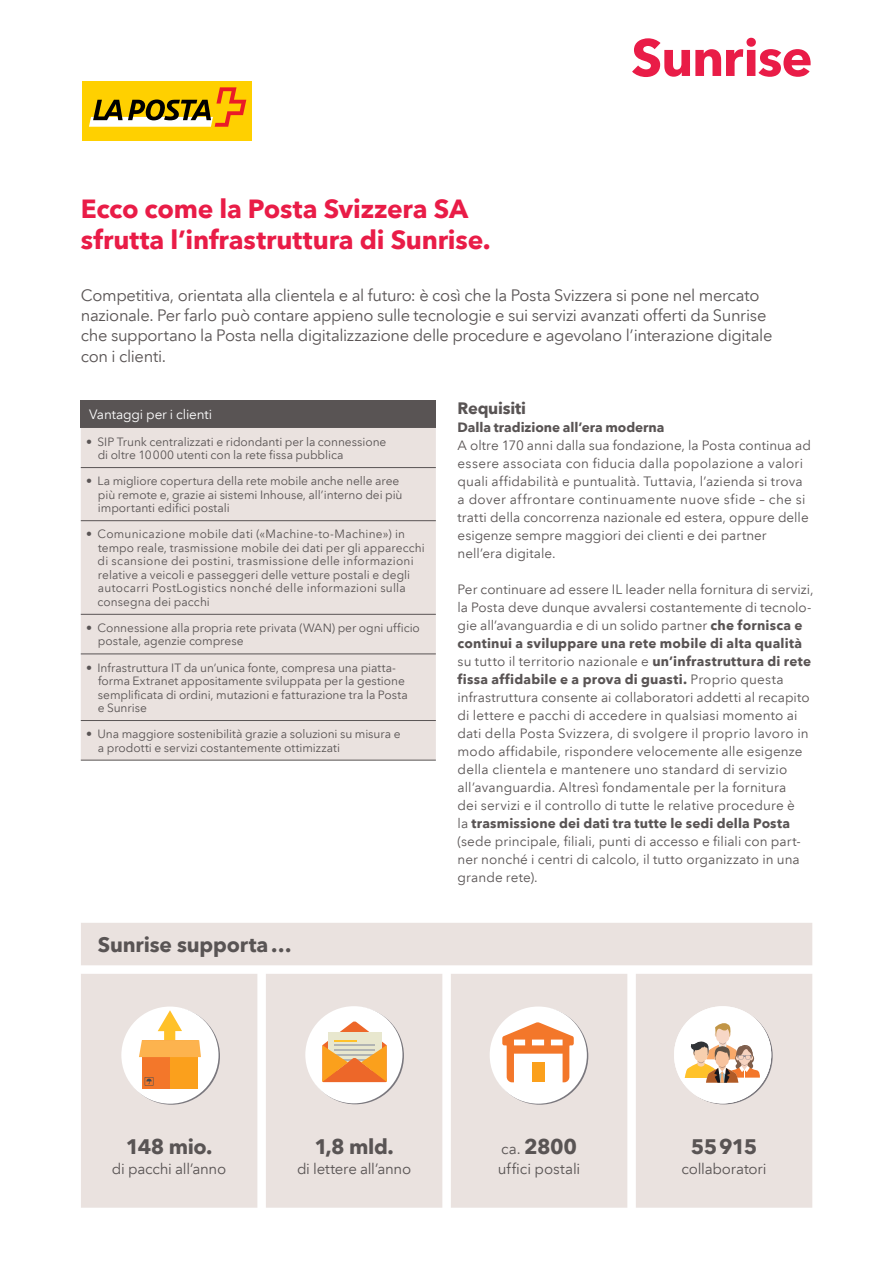
<style>
.page{position:relative;width:893px;height:1263px;background:#fff}
.page>*{position:absolute;margin:0;border:0;box-sizing:border-box;transform-origin:0 0}
.t1{font:700 26.25px/31.5px "Avenir Next LT Pro";letter-spacing:-.005em;color:#e91c47}
.t2{font:700 21px "Avenir Next LT Pro";letter-spacing:-.01em;color:#595454}
.t3{font:16.5px/20.2px "Avenir Next LT Pro";letter-spacing:-.02em;color:#595454}
.t4{font:700 16.5px "Avenir Next LT Pro";letter-spacing:-.01em;color:#595454}
.t5{font:15px "Avenir Next LT Pro";letter-spacing:-.015em;color:#595454}
.t6{font:13.5px/18px "Avenir Next LT Pro";letter-spacing:.005em;color:#595454}
.t7{font:700 13.5px "Avenir Next LT Pro";letter-spacing:-.005em;color:#595454}
.t8{font:13.5px "Avenir Next LT Pro";letter-spacing:-.01em;color:#fff}
.t9{font:12px/13.5px "Avenir Next LT Pro";color:#595454}
.t10{font:12px/13.5px "Avenir Next LT Pro";letter-spacing:.02em;color:#595454}
.s1{font-weight:700}
.s2{font-weight:400;font-size:15px}
</style>
<div class="page">
<svg style="left:632px;top:38px;width:179px;height:39px"></svg>
<svg style="left:81px;top:923px;width:731px;height:285px;background:#ebe3e1"></svg>
<div style="left:121px;top:1006px;width:98px;height:98px;background:#fff;border-radius:50%"></div>
<div style="left:142px;top:1040px;width:56px;height:49px;background:#fba01c"></div>
<div style="left:142px;top:1040px;width:28px;height:49px;background:#f3772a"></div>
<svg style="left:139px;top:1010px;width:62px;height:47px"></svg>
<svg style="left:145px;top:1077px;width:8px;height:9px"></svg>
<div style="left:674px;top:1006px;width:97px;height:97px;background:#fff;border-radius:50%"></div>
<svg style="left:685px;top:1015px;width:88px;height:89px"></svg>
<div style="left:490px;top:1006px;width:97px;height:98px;background:#fff;border-radius:50%"></div>
<svg style="left:502px;top:1022px;width:72px;height:60px"></svg>
<div style="left:532px;top:1062px;width:12px;height:19px;background:#fba01c"></div>
<svg style="left:307px;top:1007px;width:97px;height:97px"></svg>
<div style="left:305px;top:1006px;width:97px;height:97px;background:#fff;border-radius:50%"></div>
<svg style="left:322px;top:1021px;width:65px;height:61px"></svg>
<div style="left:81px;top:401px;width:355px;height:27px;background:#595454"></div>
<div style="left:81px;top:428px;width:355px;height:332px;background:#eae2df"></div>
<hr style="left:81px;top:720px;width:355px;height:1px;background:#595454">
<hr style="left:81px;top:760px;width:355px;height:1px;background:#595454">
<hr style="left:81px;top:467px;width:355px;height:1px;background:#595454">
<hr style="left:81px;top:520px;width:355px;height:1px;background:#595454">
<hr style="left:81px;top:614px;width:355px;height:1px;background:#595454">
<hr style="left:81px;top:654px;width:355px;height:1px;background:#595454">
<div style="left:82px;top:81px;width:169px;height:59px;background:#ffd000"></div>
<svg style="left:89px;top:87px;width:157px;height:40px"></svg>
<h1 class="t1" style="left:81px;top:193px;width:411px">Ecco come la Posta Svizzera SA sfrutta l’infrastruttura di Sunrise.</h1>
<p class="t3" style="left:81px;top:285px;width:693px">Competitiva, orientata alla clientela e al futuro: è così che la Posta Svizzera si pone nel mercato nazionale. Per farlo può contare appieno sulle tecnologie e sui servizi avanzati offerti da Sunrise che supportano la Posta nella digitalizzazione delle procedure e agevolano l’interazione digitale con i clienti.</p>
<p class="t4" style="left:458px;top:398px;width:70px">Requisiti</p>
<p class="t7" style="left:458px;top:419px;width:208px">Dalla tradizione all’era moderna</p>
<p class="t6" style="left:458px;top:436px;width:355px">A oltre 170 anni dalla sua fondazione, la Posta continua ad essere associata con fiducia dalla popolazione a valori quali affidabilità e puntualità. Tuttavia, l’azienda si trova a dover affrontare continuamente nuove sfide – che si tratti della concorrenza nazionale ed estera, oppure delle esigenze sempre maggiori dei clienti e dei partner nell’era digitale.</p>
<p class="t6" style="left:458px;top:580px;width:358px">Per continuare ad essere IL leader nella fornitura di servizi, la Posta deve dunque avvalersi costantemente di tecnolo&shy;gie all’avanguardia e di un solido partner <span class="s1">che fornisca e continui a sviluppare una rete mobile di alta qualità </span>su tutto il territorio nazionale e <span class="s1">un’infrastruttura di rete fissa affidabile e a prova di guasti.</span> Proprio questa infrastruttura consente ai collaboratori addetti al recapito di lettere e pacchi di accedere in qualsiasi momento ai dati della Posta Svizzera, di svolgere il proprio lavoro in modo affidabile, rispondere velocemente alle esigenze della clientela e mantenere uno standard di servizio all’avanguardia. Altresì fondamentale per la fornitura<br>dei servizi e il controllo di tutte le relative procedure è<br>la <span class="s1">trasmissione dei dati tra tutte le sedi della Posta </span>(sede principale, filiali, punti di accesso e filiali con part&shy;ner nonché i centri di calcolo, il tutto organizzato in una grande rete).</p>
<p class="t8" style="left:89px;top:407px;width:125px">Vantaggi per i clienti</p>
<p class="t9" style="left:98px;top:435px;width:290px;text-indent:-12px">• SIP Trunk centralizzati e ridondanti per la connessione di oltre 10000 utenti con la rete fissa pubblica</p>
<p class="t9" style="left:98px;top:474px;width:306px;text-indent:-12px">• La migliore copertura della rete mobile anche nelle aree più remote e, grazie ai sistemi Inhouse, all’interno dei più importanti edifici postali</p>
<p class="t10" style="left:98px;top:527px;width:329px;text-indent:-12px">• Comunicazione mobile dati («Machine-to-Machine») in tempo reale, trasmissione mobile dei dati per gli apparecchi di scansione dei postini, trasmissione delle informazioni relative a veicoli e passeggeri delle vetture postali e degli autocarri PostLogistics nonché delle informazioni sulla consegna dei pacchi</p>
<p class="t9" style="left:98px;top:621px;width:324px;text-indent:-12px">• Connessione alla propria rete privata (WAN) per ogni ufficio postale, agenzie comprese</p>
<p class="t9" style="left:98px;top:661px;width:312px;text-indent:-12px">• Infrastruttura IT da un’unica fonte, compresa una piatta&shy;forma Extranet appositamente sviluppata per la gestione semplificata di ordini, mutazioni e fatturazione tra la Posta e Sunrise</p>
<p class="t9" style="left:98px;top:727px;width:304px;text-indent:-12px">• Una maggiore sostenibilità grazie a soluzioni su misura e a prodotti e servizi costantemente ottimizzati</p>
<h2 class="t2" style="left:98px;top:932px;width:195px">Sunrise supporta…</h2>
<h2 class="t2" style="left:126px;top:1134px;width:88px">148 mio.</h2>
<p class="t5" style="left:112px;top:1159px;width:116px">di pacchi all’anno</p>
<h2 class="t2" style="left:314px;top:1134px;width:81px">1,8 mld.</h2>
<p class="t5" style="left:297px;top:1159px;width:116px">di lettere all’anno</p>
<h2 class="t2" style="left:501px;top:1134px;width:77px"><span class="s2">ca.</span> 2800</h2>
<p class="t5" style="left:498px;top:1159px;width:84px">uffici postali</p>
<h2 class="t2" style="left:691px;top:1134px;width:68px">55915</h2>
<p class="t5" style="left:682px;top:1159px;width:86px">collaboratori</p>
</div>
